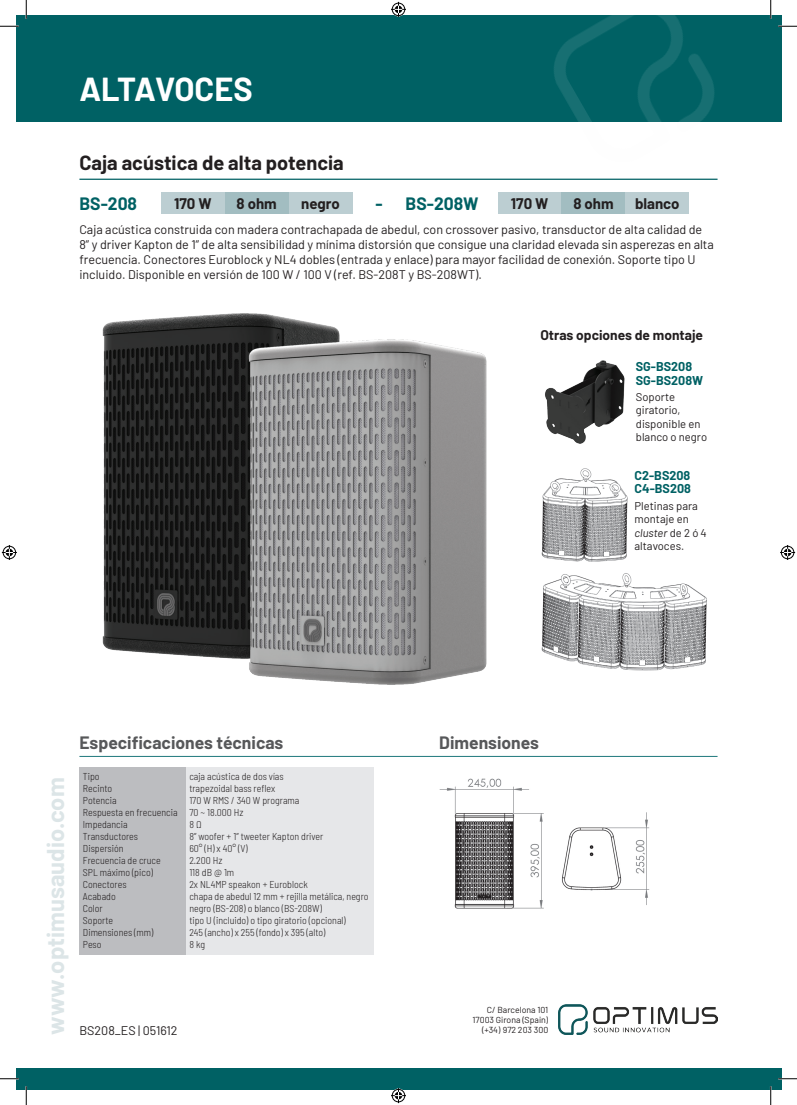
<style>
.page{position:relative;width:797px;height:1105px;background:#fff}
.page>*{position:absolute;margin:0;border:0;box-sizing:border-box;transform-origin:0 0}
.t1{font:700 32.5px "Barlow";letter-spacing:-.01em;color:#fff}
.t2{font:700 23.75px "Barlow";color:#dce5e7}
.t3{font:700 20px "Barlow";color:#231f20}
.t4{font:700 17.5px "Barlow";color:#57585a}
.t5{font:700 17.5px "Barlow";color:#006164}
.t6{font:700 15px "Barlow";color:#231f20}
.t7{font:700 13.75px "Barlow";color:#231f20}
.t8{font:12.5px/15px "Barlow";color:#231f20}
.t9{font:700 12.5px/13.8px "Barlow";color:#006164}
.t10{font:11.25px/13.5px "Barlow";color:#231f20}
.t11{font:300 semi-condensed 10px/12px "Barlow";color:#231f20}
.t12{font:8.75px/10px "Barlow";color:#231f20;text-align:right}
.s1{font-style:italic}
</style>
<div class="page">
<div style="left:16px;top:16px;width:765px;height:106px;background:#006164"></div>
<img style="left:536px;top:16px;width:182px;height:164px">
<img style="left:558px;top:1004px;width:159px;height:30px">
<div style="left:16px;top:1068px;width:765px;height:21px;background:#006164"></div>
<hr style="left:79px;top:179px;width:638px;height:1px;background:#006164">
<hr style="left:79px;top:756px;width:638px;height:1px;background:#1d777b">
<div style="left:79px;top:767px;width:107px;height:188px;background:#bcbdc0"></div>
<div style="left:186px;top:767px;width:187px;height:188px;background:#e6e7e9"></div>
<img style="left:439px;top:778px;width:211px;height:131px">
<div style="left:161px;top:193px;width:64px;height:21px;background:#bcced2"></div>
<div style="left:225px;top:193px;width:63px;height:21px;background:#a2bdc1"></div>
<div style="left:288px;top:193px;width:64px;height:21px;background:#bcced2"></div>
<div style="left:498px;top:193px;width:63px;height:21px;background:#bcced2"></div>
<div style="left:561px;top:193px;width:64px;height:21px;background:#a2bdc1"></div>
<div style="left:625px;top:193px;width:64px;height:21px;background:#bcced2"></div>
<img style="left:102px;top:313px;width:200px;height:346px">
<img style="left:237px;top:321px;width:250px;height:364px">
<img style="left:545px;top:360px;width:80px;height:84px">
<img style="left:541px;top:468px;width:87px;height:94px">
<img style="left:541px;top:573px;width:166px;height:98px">
<svg style="left:0;top:25px;width:19px;height:2px"></svg>
<svg style="left:778px;top:25px;width:19px;height:2px"></svg>
<svg style="left:0;top:1078px;width:19px;height:1px"></svg>
<svg style="left:778px;top:1078px;width:19px;height:1px"></svg>
<svg style="left:25px;top:0;width:2px;height:19px"></svg>
<svg style="left:25px;top:1086px;width:2px;height:19px"></svg>
<svg style="left:770px;top:0;width:1px;height:19px"></svg>
<svg style="left:770px;top:1086px;width:1px;height:19px"></svg>
<svg style="left:391px;top:2px;width:15px;height:15px"></svg>
<svg style="left:391px;top:1088px;width:15px;height:15px"></svg>
<svg style="left:2px;top:545px;width:15px;height:15px"></svg>
<svg style="left:780px;top:545px;width:15px;height:15px"></svg>
<h1 class="t1" style="left:79px;top:66px;width:175px">ALTAVOCES</h1>
<h3 class="t3" style="left:79px;top:148px;width:266px">Caja acústica de alta potencia</h3>
<h3 class="t5" style="left:79px;top:191px;width:59px">BS-208</h3>
<h3 class="t6" style="left:174px;top:193px;width:39px">170 W</h3>
<h3 class="t6" style="left:236px;top:193px;width:42px">8 ohm</h3>
<h3 class="t6" style="left:301px;top:193px;width:40px">negro</h3>
<h3 class="t5" style="left:375px;top:191px;width:105px">- BS-208W</h3>
<h3 class="t6" style="left:511px;top:193px;width:39px">170 W</h3>
<h3 class="t6" style="left:573px;top:193px;width:42px">8 ohm</h3>
<h3 class="t6" style="left:635px;top:193px;width:46px">blanco</h3>
<p class="t8" style="left:79px;top:221px;width:636px">Caja acústica construida con madera contrachapada de abedul, con crossover pasivo, transductor de alta calidad de 8” y driver Kapton de 1” de alta sensibilidad y mínima distorsión que consigue una claridad elevada sin asperezas en alta frecuencia. Conectores Euroblock y NL4 dobles (entrada y enlace) para mayor facilidad de conexión. Soporte tipo U incluido. Disponible en versión de 100 W / 100 V (ref. BS-208T y BS-208WT).</p>
<h3 class="t7" style="left:540px;top:325px;width:164px">Otras opciones de montaje</h3>
<p class="t9" style="left:636px;top:359px;width:69px">SG-BS208<br>SG-BS208W</p>
<p class="t10" style="left:636px;top:389px;width:73px">Soporte giratorio, disponible en blanco o negro</p>
<p class="t9" style="left:634px;top:467px;width:58px">C2-BS208<br>C4-BS208</p>
<p class="t10" style="left:634px;top:498px;width:74px">Pletinas para montaje en <span class="s1">cluster</span> de 2 ó 4 altavoces.</p>
<h2 class="t2" style="left:38px;top:1035px;width:259px;rotate:-90deg">www.optimusaudio.com</h2>
<h3 class="t4" style="left:79px;top:730px;width:205px">Especificaciones técnicas</h3>
<p class="t11" style="left:83px;top:770px;width:96px">Tipo<br>Recinto<br>Potencia<br>Respuesta en frecuencia<br>Impedancia<br>Transductores<br>Dispersión<br>Frecuencia de cruce<br>SPL máximo (pico)<br>Conectores<br>Acabado<br>Color<br>Soporte<br>Dimensiones (mm)<br>Peso</p>
<p class="t11" style="left:189px;top:770px;width:181px">caja acústica de dos vías<br>trapezoidal bass reflex<br>170 W RMS / 340 W programa<br>70 ~ 18.000 Hz<br>8 Ω<br>8” woofer + 1” tweeter Kapton driver<br>60° (H) x 40° (V)<br>2.200 Hz<br>118 dB @ 1m<br>2x NL4MP speakon + Euroblock<br>chapa de abedul 12 mm + rejilla metálica, negro negro (BS-208) o blanco (BS-208W)<br>tipo U (incluido) o tipo giratorio (opcional)<br>245 (ancho) x 255 (fondo) x 395 (alto)<br>8 kg</p>
<h3 class="t4" style="left:439px;top:730px;width:101px">Dimensiones</h3>
<p class="t12" style="left:472px;top:1004px;width:77px">C/ Barcelona 101<br>17003 Girona (Spain)</p>
<p class="t8" style="left:79px;top:1021px;width:100px">BS208_ES | 051612</p>
<p class="t12" style="left:482px;top:1024px;width:68px">(+34) 972 203 300</p>
</div>
